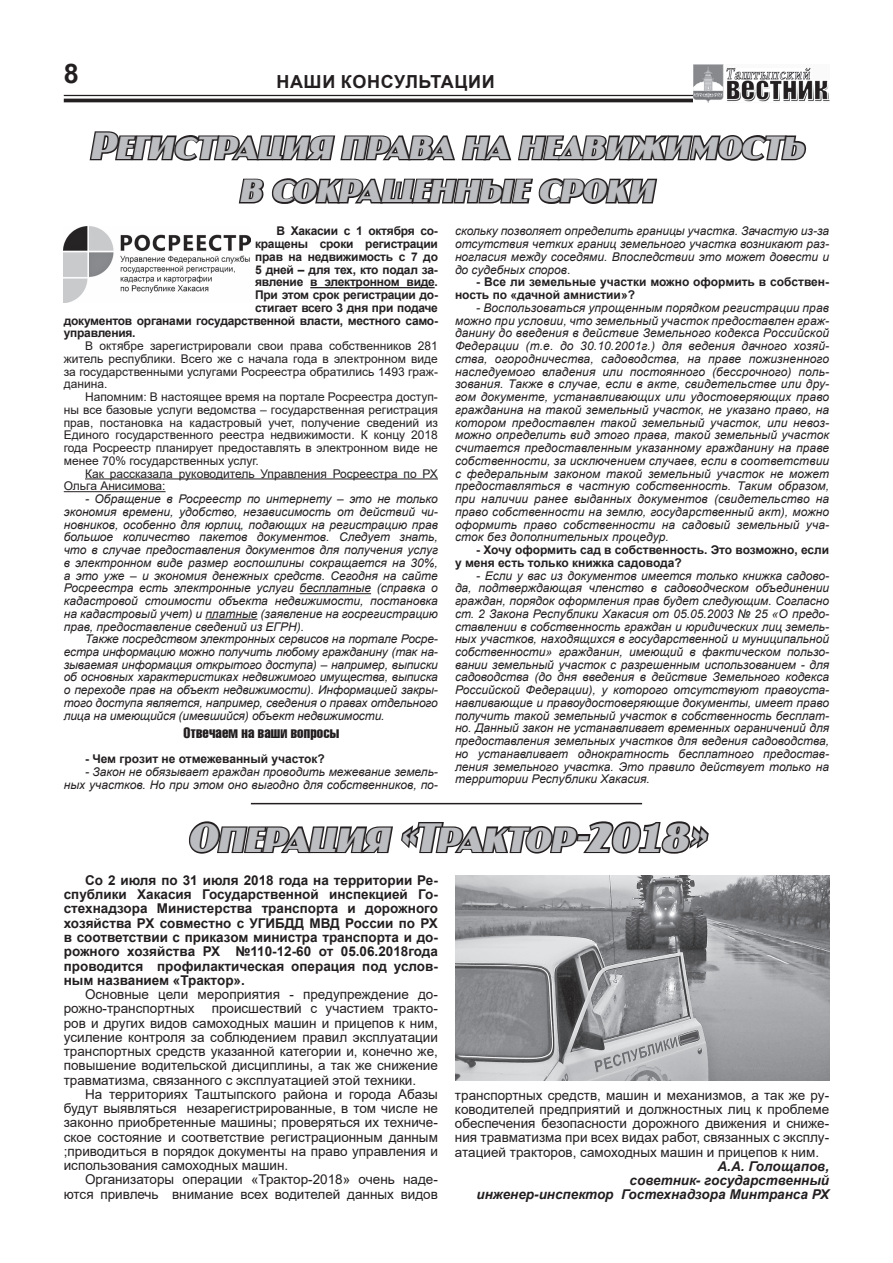
<style>
.page{position:relative;width:893px;height:1263px;background:#fff}
.page>*{position:absolute;margin:0;border:0;box-sizing:border-box;transform-origin:0 0}
.t1{font:italic 700 39px "a Jasper Caps";color:#bcbdc0}
.t2{font:italic 700 36px/43.2px "a Jasper Caps";color:#bcbdc0;text-align:center}
.t3{font:700 27px "Arial";color:#231f20}
.t4{font:700 18px "Arial";letter-spacing:.035em;color:#231f20}
.t5{font:500 15px "AG Letterica Compr Plain";letter-spacing:.01em;color:#231f20}
.t6{font:13.5px/14.2px "Arial";color:#231f20;text-align:justify}
.t7{font:700 13.5px/14.2px "Arial";color:#231f20;text-align:justify}
.t8{font:italic 700 13.5px/14.2px "Arial";color:#231f20;text-align:right}
.t9{font:italic 12px/12.8px "Arial";color:#231f20;text-align:justify}
.t10{font:12px/12.8px "Arial";color:#231f20;text-align:justify}
.t11{font:700 12px "Arial";letter-spacing:-.02em;color:#231f20}
.t12{font:700 12px/12.8px "Arial";color:#231f20}
.s1{font-style:normal}
</style>
<div class="page">
<hr style="left:64px;top:95px;width:765px;height:1px;background:#231f20">
<hr style="left:64px;top:99px;width:765px;height:3px;background:#231f20">
<img style="left:694px;top:65px;width:135px;height:37px">
<svg style="left:188px;top:821px;width:521px;height:33px"></svg>
<hr style="left:251px;top:803px;width:391px;height:1px;background:#231f20">
<img style="left:455px;top:875px;width:374px;height:205px">
<hr style="left:310px;top:287px;width:125px;height:1px;background:#231f20">
<hr style="left:85px;top:478px;width:353px;height:1px;background:#231f20">
<hr style="left:64px;top:491px;width:102px;height:1px;background:#231f20">
<hr style="left:300px;top:593px;width:71px;height:1px;background:#231f20">
<hr style="left:205px;top:619px;width:53px;height:1px;background:#231f20">
<svg style="left:89px;top:131px;width:718px;height:30px"></svg>
<svg style="left:238px;top:178px;width:420px;height:26px"></svg>
<img style="left:64px;top:227px;width:187px;height:76px">
<h3 class="t3" style="left:64px;top:55px;width:17px">8</h3>
<h3 class="t4" style="left:276px;top:69px;width:220px">Наши консультации</h3>
<h2 class="t2" style="left:89px;top:124px;width:722px">Регистрация права на недвижимость в сокращенные сроки</h2>
<p class="t9" style="left:455px;top:225px;width:376px">скольку позволяет определить границы участка. Зачастую из-за отсутствия четких границ земельного участка возникают раз&shy;ногласия между соседями. Впоследствии это может довести и до судебных споров<span class="s1">.</span></p>
<p class="t12" style="left:455px;top:276px;width:376px;text-indent:21px">- Все ли земельные участки можно оформить в собствен&shy;ность по «дачной амнистии»?</p>
<p class="t9" style="left:455px;top:301px;width:376px;text-indent:21px">- Воспользоваться упрощенным порядком регистрации прав можно при условии, что земельный участок предоставлен граж&shy;данину до введения в действие Земельного кодекса Российской Федерации (т.е. до 30.10.2001г.) для ведения дачного хозяй&shy;ства, огородничества, садоводства, на праве пожизненного наследуемого владения или постоянного (бессрочного) поль&shy;зования. Также в случае, если в акте, свидетельстве или дру&shy;гом документе, устанавливающих или удостоверяющих право гражданина на такой земельный участок, не указано право, на котором предоставлен такой земельный участок, или невоз&shy;можно определить вид этого права, такой земельный участок считается предоставленным указанному гражданину на праве собственности, за исключением случаев, если в соответствии с федеральным законом такой земельный участок не может предоставляться в частную собственность. Таким образом, при наличии ранее выданных документов (свидетельство на право собственности на землю, государственный акт), можно оформить право собственности на садовый земельный уча&shy;сток без дополнительных процедур.</p>
<p class="t12" style="left:455px;top:544px;width:376px;text-indent:21px">- Хочу оформить сад в собственность. Это возможно, если у меня есть только книжка садовода?</p>
<p class="t9" style="left:455px;top:569px;width:376px;text-indent:21px">- Если у вас из документов имеется только книжка садово&shy;да, подтверждающая членство в садоводческом объединении граждан, порядок оформления прав будет следующим. Согласно ст. 2 Закона Республики Хакасия от 05.05.2003 № 25 «О предо&shy;ставлении в собственность граждан и юридических лиц земель&shy;ных участков, находящихся в государственной и муниципальной собственности» гражданин, имеющий в фактическом пользо&shy;вании земельный участок с разрешенным использованием - для садоводства (до дня введения в действие Земельного кодекса Российской Федерации), у которого отсутствуют правоуста&shy;навливающие и правоудостоверяющие документы, имеет право получить такой земельный участок в собственность бесплат&shy;но. Данный закон не устанавливает временных ограничений для предоставления земельных участков для ведения садоводства, но устанавливает однократность бесплатного предостав&shy;ления земельного участка. Это правило действует только на территории Республики Хакасия.</p>
<p class="t11" style="left:276px;top:223px;width:163px">В Хакасии с 1 октября со-</p>
<p class="t11" style="left:255px;top:235px;width:184px">кращены сроки регистрации</p>
<p class="t11" style="left:255px;top:248px;width:184px">прав на недвижимость с 7 до</p>
<p class="t11" style="left:255px;top:261px;width:184px">5 дней – для тех, кто подал за-</p>
<p class="t11" style="left:255px;top:274px;width:184px">явление в электронном виде.</p>
<p class="t11" style="left:255px;top:286px;width:184px">При этом срок регистрации до-</p>
<p class="t11" style="left:255px;top:299px;width:184px">стигает всего 3 дня при подаче</p>
<p class="t11" style="left:64px;top:312px;width:376px">документов органами государственной власти, местного само-</p>
<p class="t11" style="left:64px;top:325px;width:73px">управления.</p>
<p class="t10" style="left:64px;top:339px;width:376px;text-indent:21px">В октябре зарегистрировали свои права собственников 281 житель республики. Всего же с начала года в электронном виде за государственными услугами Росреестра обратились 1493 граж&shy;данина.</p>
<p class="t10" style="left:64px;top:390px;width:376px;text-indent:21px">Напомним: В настоящее время на портале Росреестра доступ&shy;ны все базовые услуги ведомства – государственная регистрация прав, постановка на кадастровый учет, получение сведений из Единого государственного реестра недвижимости. К концу 2018 года Росреестр планирует предоставлять в электронном виде не менее 70% государственных услуг.</p>
<p class="t10" style="left:64px;top:467px;width:376px;text-indent:21px">Как рассказала руководитель Управления Росреестра по РХ<br>Ольга Анисимова:</p>
<p class="t9" style="left:64px;top:493px;width:376px;text-indent:21px">- Обращение в Росреестр по интернету – это не только экономия времени, удобство, независимость от действий чи&shy;новников, особенно для юрлиц, подающих на регистрацию прав большое количество пакетов документов. Следует знать, что в случае предоставления документов для получения услуг в электронном виде размер госпошлины сокращается на 30%, а это уже – и экономия денежных средств. Сегодня на сайте Росреестра есть электронные услуги бесплатные (справка о кадастровой стоимости объекта недвижимости, постановка на кадастровый учет) и платные (заявление на госрегистрацию прав, предоставление сведений из ЕГРН).</p>
<p class="t9" style="left:64px;top:633px;width:376px;text-indent:21px">Также посредством электронных сервисов на портале Росре&shy;естра информацию можно получить любому гражданину (так на&shy;зываемая информация открытого доступа) – например, выписки об основных характеристиках недвижимого имущества, выписка о переходе прав на объект недвижимости). Информацией закры&shy;того доступа является, например, сведения о правах отдельного лица на имеющийся (имевшийся) объект недвижимости.</p>
<p class="t5" style="left:184px;top:725px;width:157px">Отвечаем на ваши вопросы</p>
<p class="t11" style="left:85px;top:751px;width:241px">- Чем грозит не отмежеванный участок?</p>
<p class="t9" style="left:64px;top:766px;width:376px;text-align:right">- Закон не обязывает граждан проводить межевание земель&shy;ных участков. Но при этом оно выгодно для собственников, по-</p>
<h1 class="t1" style="left:187px;top:816px;width:527px">Операция «Трактор-2018»</h1>
<p class="t7" style="left:64px;top:873px;width:376px;text-indent:21px">Со 2 июля по 31 июля 2018 года на территории Ре&shy;спублики Хакасия Государственной инспекцией Го&shy;стехнадзора Министерства транспорта и дорожного хозяйства РХ совместно с УГИБДД</p>
<p class="t7" style="left:64px;top:916px;width:376px;text-indent:246px">МВД России по РХ в соответствии с приказом министра транспорта и до&shy;рожного хозяйства РХ №110-12-60 от 05.06.2018года проводится профилактическая операция под услов&shy;ным названием «Трактор».</p>
<p class="t6" style="left:64px;top:987px;width:376px;text-indent:21px">Основные цели мероприятия - предупреждение до&shy;рожно-транспортных</p>
<p class="t6" style="left:64px;top:1001px;width:376px;text-indent:148px">происшествий с участием тракто&shy;ров и других видов самоходных машин и прицепов к ним, усиление контроля за соблюдением правил эксплуатации транспортных средств указанной категории и, конечно же, повышение водительской дисциплины, а так же снижение травматизма, связанного с эксплуатацией этой техники.</p>
<p class="t6" style="left:64px;top:1087px;width:376px;text-indent:21px">На территориях Таштыпского района и города Абазы будут выявляться незарегистрированные, в том числе не законно приобретенные машины; проверяться их техниче&shy;ское состояние и соответствие регистрационным данным ;приводиться в порядок документы на право управления и использования самоходных машин.</p>
<p class="t6" style="left:64px;top:1172px;width:376px;text-align:right">Организаторы операции «Трактор-2018» очень наде&shy;ются привлечь внимание всех водителей данных видов</p>
<p class="t6" style="left:455px;top:1087px;width:376px">транспортных средств, машин и механизмов, а так же ру&shy;ководителей предприятий и должностных лиц к проблеме обеспечения безопасности дорожного движения и сниже&shy;ния травматизма при всех видах работ, связанных с эксплу&shy;атацией тракторов, самоходных машин и прицепов к ним.</p>
<p class="t8" style="left:476px;top:1159px;width:354px">А.А. Голощапов,<br>советник- государственный<br>инженер-инспектор Гостехнадзора Минтранса РХ</p>
</div>
